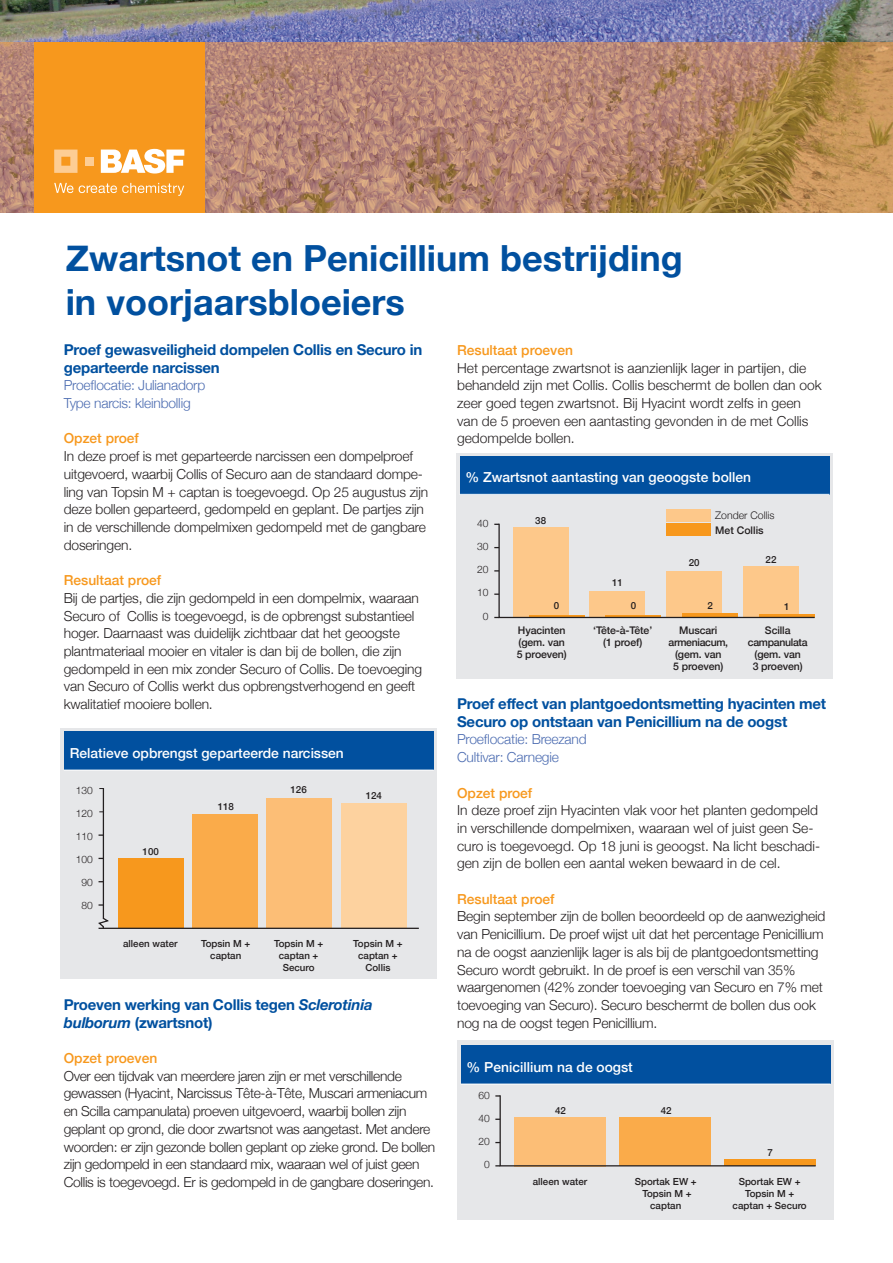
<style>
.page{position:relative;width:893px;height:1263px;background:#fff}
.page>*{position:absolute;margin:0;border:0;box-sizing:border-box;transform-origin:0 0}
.t1{font:700 36px/43.5px "Helvetica Neue";color:#01509f}
.t2{font:700 15px/17.7px "Helvetica Neue LT Std";letter-spacing:-.015em;color:#01509f}
.t3{font:300 13.8px/17.7px "Helvetica Neue";letter-spacing:-.01em;color:#231f20}
.t4{font:500 13.8px "Helvetica Neue";color:#fff}
.t5{font:300 13.8px/17.7px "Helvetica Neue";letter-spacing:-.015em;color:#4c6cb1}
.t6{font:500 13.8px "Helvetica Neue";color:#f7981d}
.t7{font:500 10.5px/12px "Helvetica Neue";letter-spacing:-.01em;color:#231f20;text-align:center}
.t8{font:300 10.5px "Helvetica Neue";color:#231f20}
.t9{font:300 10.2px "Helvetica Neue";color:#231f20}
.t10{font:500 9.75px/12px "Helvetica Neue";color:#231f20;text-align:center}
.s1{font-family:"Helvetica Neue";font-style:italic}
</style>
<div class="page">
<img style="left:0;top:0;width:893px;height:213px">
<div style="left:34px;top:43px;width:170px;height:170px;background:#f7981d"></div>
<svg style="left:54px;top:150px;width:24px;height:23px"></svg>
<div style="left:85px;top:157px;width:9px;height:9px;background:#fdcd94"></div>
<svg style="left:101px;top:149px;width:83px;height:25px"></svg>
<svg style="left:54px;top:183px;width:130px;height:13px"></svg>
<div style="left:61px;top:729px;width:376px;height:250px;background:#e6e7e9"></div>
<div style="left:456px;top:453px;width:377px;height:226px;background:#e6e7e9"></div>
<div style="left:457px;top:1040px;width:376px;height:180px;background:#e6e7e9"></div>
<div style="left:64px;top:732px;width:370px;height:38px;background:#01509f"></div>
<hr style="left:64px;top:770px;width:370px;height:1px;background:#fff">
<div style="left:460px;top:456px;width:369px;height:38px;background:#01509f"></div>
<hr style="left:460px;top:494px;width:369px;height:1px;background:#fff">
<div style="left:461px;top:1046px;width:370px;height:38px;background:#01509f"></div>
<hr style="left:461px;top:1084px;width:370px;height:1px;background:#fff">
<div style="left:118px;top:858px;width:65px;height:70px;background:#f7981d"></div>
<div style="left:267px;top:798px;width:65px;height:130px;background:#fcbe76"></div>
<div style="left:192px;top:814px;width:66px;height:114px;background:#faab4a"></div>
<div style="left:341px;top:803px;width:65px;height:124px;background:#fdd29f"></div>
<svg style="left:495px;top:1095px;width:321px;height:72px"></svg>
<svg style="left:98px;top:916px;width:321px;height:13px"></svg>
<hr style="left:103px;top:788px;width:1px;height:131px;background:#231f20">
<svg style="left:494px;top:523px;width:321px;height:96px"></svg>
<div style="left:667px;top:508px;width:44px;height:13px;background:#fdc88a"></div>
<div style="left:667px;top:523px;width:44px;height:13px;background:#f7981d"></div>
<h1 class="t1" style="left:66px;top:237px;width:619px">Zwartsnot en Penicillium bestrijding in voorjaarsbloeiers</h1>
<p class="t2" style="left:64px;top:340px;width:360px">Proef gewasveiligheid dompelen Collis en Securo in geparteerde narcissen</p>
<p class="t5" style="left:64px;top:376px;width:143px">Proeflocatie: Julianadorp<br>Type narcis: kleinbollig</p>
<p class="t6" style="left:64px;top:427px;width:77px">Opzet proef</p>
<p class="t3" style="left:64px;top:446px;width:366px">In deze proef is met geparteerde narcissen een dompelproef uitgevoerd, waarbij Collis of Securo aan de standaard dompe&shy;ling van Topsin M + captan is toegevoegd. Op 25 augustus zijn deze bollen geparteerd, gedompeld en geplant. De partjes zijn in de verschillende dompelmixen gedompeld met de gangbare doseringen.</p>
<p class="t6" style="left:64px;top:569px;width:99px">Resultaat proef</p>
<p class="t3" style="left:64px;top:588px;width:360px">Bij de partjes, die zijn gedompeld in een dompelmix, waaraan Securo of Collis is toegevoegd, is de opbrengst substantieel hoger. Daarnaast was duidelijk zichtbaar dat het geoogste plantmateriaal mooier en vitaler is dan bij de bollen, die zijn gedompeld in een mix zonder Securo of Collis. De toevoeging van Securo of Collis werkt dus opbrengstverhogend en geeft kwalitatief mooiere bollen.</p>
<p class="t4" style="left:70px;top:742px;width:276px">Relatieve opbrengst geparteerde narcissen</p>
<p class="t9" style="left:76px;top:782px;width:19px">130</p>
<p class="t9" style="left:76px;top:805px;width:19px">120</p>
<p class="t9" style="left:76px;top:828px;width:19px">110</p>
<p class="t9" style="left:76px;top:851px;width:19px">100</p>
<p class="t9" style="left:81px;top:874px;width:13px">90</p>
<p class="t9" style="left:81px;top:897px;width:13px">80</p>
<p class="t10" style="left:143px;top:845px;width:18px">100</p>
<p class="t10" style="left:218px;top:800px;width:18px">118</p>
<p class="t10" style="left:291px;top:783px;width:18px">126</p>
<p class="t10" style="left:366px;top:788px;width:18px">124</p>
<p class="t10" style="left:123px;top:937px;width:56px">alleen water</p>
<p class="t10" style="left:201px;top:937px;width:51px">Topsin M + captan</p>
<p class="t10" style="left:274px;top:937px;width:51px">Topsin M + captan +<br>Securo</p>
<p class="t10" style="left:353px;top:937px;width:51px">Topsin M + captan +<br>Collis</p>
<p class="t2" style="left:64px;top:995px;width:310px">Proeven werking van Collis tegen <span class="s1">Sclerotinia bulborum</span> (zwartsnot)</p>
<p class="t6" style="left:64px;top:1047px;width:95px">Opzet proeven</p>
<p class="t3" style="left:64px;top:1066px;width:373px">Over een tijdvak van meerdere jaren zijn er met verschillende gewassen (Hyacint, Narcissus Tête-à-Tête, Muscari armeniacum en Scilla campanulata) proeven uitgevoerd, waarbij bollen zijn geplant op grond, die door zwartsnot was aangetast. Met andere woorden: er zijn gezonde bollen geplant op zieke grond. De bollen zijn gedompeld in een standaard mix, waaraan wel of juist geen Collis is toegevoegd. Er is gedompeld in de gangbare doseringen.</p>
<p class="t6" style="left:457px;top:339px;width:117px">Resultaat proeven</p>
<p class="t3" style="left:457px;top:358px;width:366px">Het percentage zwartsnot is aanzienlijk lager in partijen, die behandeld zijn met Collis. Collis beschermt de bollen dan ook zeer goed tegen zwartsnot. Bij Hyacint wordt zelfs in geen van de 5 proeven een aantasting gevonden in de met Collis gedompelde bollen.</p>
<p class="t4" style="left:466px;top:466px;width:287px">% Zwartsnot aantasting van geoogste bollen</p>
<p class="t9" style="left:477px;top:515px;width:13px">40</p>
<p class="t9" style="left:477px;top:538px;width:13px">30</p>
<p class="t9" style="left:477px;top:561px;width:13px">20</p>
<p class="t9" style="left:477px;top:585px;width:13px">10</p>
<p class="t9" style="left:483px;top:608px;width:7px">0</p>
<p class="t10" style="left:535px;top:513px;width:12px">38</p>
<p class="t8" style="left:715px;top:507px;width:61px">Zonder Collis</p>
<p class="t7" style="left:715px;top:523px;width:50px">Met Collis</p>
<p class="t10" style="left:612px;top:576px;width:12px">11</p>
<p class="t10" style="left:689px;top:556px;width:12px">20</p>
<p class="t10" style="left:766px;top:553px;width:12px">22</p>
<p class="t10" style="left:554px;top:599px;width:7px">0</p>
<p class="t10" style="left:631px;top:599px;width:7px">0</p>
<p class="t10" style="left:708px;top:599px;width:7px">2</p>
<p class="t10" style="left:784px;top:599px;width:7px">1</p>
<p class="t7" style="left:517px;top:623px;width:52px;text-align:left">Hyacinten (gem. van<br>5 proeven)</p>
<p class="t7" style="left:593px;top:623px;width:61px">‘Tête-à-Tête’ (1 proef)</p>
<p class="t7" style="left:668px;top:623px;width:61px">Muscari armeniacum, (gem. van<br>5 proeven)</p>
<p class="t7" style="left:748px;top:623px;width:61px">Scilla campanulata (gem. van<br>3 proeven)</p>
<p class="t2" style="left:457px;top:694px;width:371px">Proef effect van plantgoedontsmetting hyacinten met<br>Securo op ontstaan van Penicillium na de oogst</p>
<p class="t5" style="left:457px;top:730px;width:131px">Proeflocatie: Breezand<br>Cultivar: Carnegie</p>
<p class="t6" style="left:457px;top:781px;width:77px">Opzet proef</p>
<p class="t3" style="left:457px;top:800px;width:365px">In deze proef zijn Hyacinten vlak voor het planten gedompeld in verschillende dompelmixen, waaraan wel of juist geen Se&shy;curo is toegevoegd. Op 18 juni is geoogst. Na licht beschadi&shy;gen zijn de bollen een aantal weken bewaard in de cel.</p>
<p class="t6" style="left:457px;top:888px;width:99px">Resultaat proef</p>
<p class="t3" style="left:457px;top:907px;width:370px">Begin september zijn de bollen beoordeeld op de aanwezigheid van Penicillium. De proef wijst uit dat het percentage Penicillium na de oogst aanzienlijk lager is als bij de plantgoedontsmetting Securo wordt gebruikt. In de proef is een verschil van 35% waargenomen (42% zonder toevoeging van Securo en 7% met toevoeging van Securo). Securo beschermt de bollen dus ook nog na de oogst tegen Penicillium.</p>
<p class="t4" style="left:467px;top:1056px;width:168px">% Penicillium na de oogst</p>
<p class="t9" style="left:478px;top:1087px;width:13px">60</p>
<p class="t9" style="left:478px;top:1110px;width:13px">40</p>
<p class="t9" style="left:478px;top:1133px;width:13px">20</p>
<p class="t9" style="left:484px;top:1156px;width:7px">0</p>
<p class="t10" style="left:555px;top:1103px;width:12px">42</p>
<p class="t10" style="left:661px;top:1103px;width:12px">42</p>
<p class="t10" style="left:767px;top:1146px;width:7px">7</p>
<p class="t10" style="left:533px;top:1174px;width:56px">alleen water</p>
<p class="t10" style="left:635px;top:1174px;width:64px">Sportak EW +<br>Topsin M + captan</p>
<p class="t10" style="left:733px;top:1174px;width:76px">Sportak EW +<br>Topsin M + captan + Securo</p>
</div>
